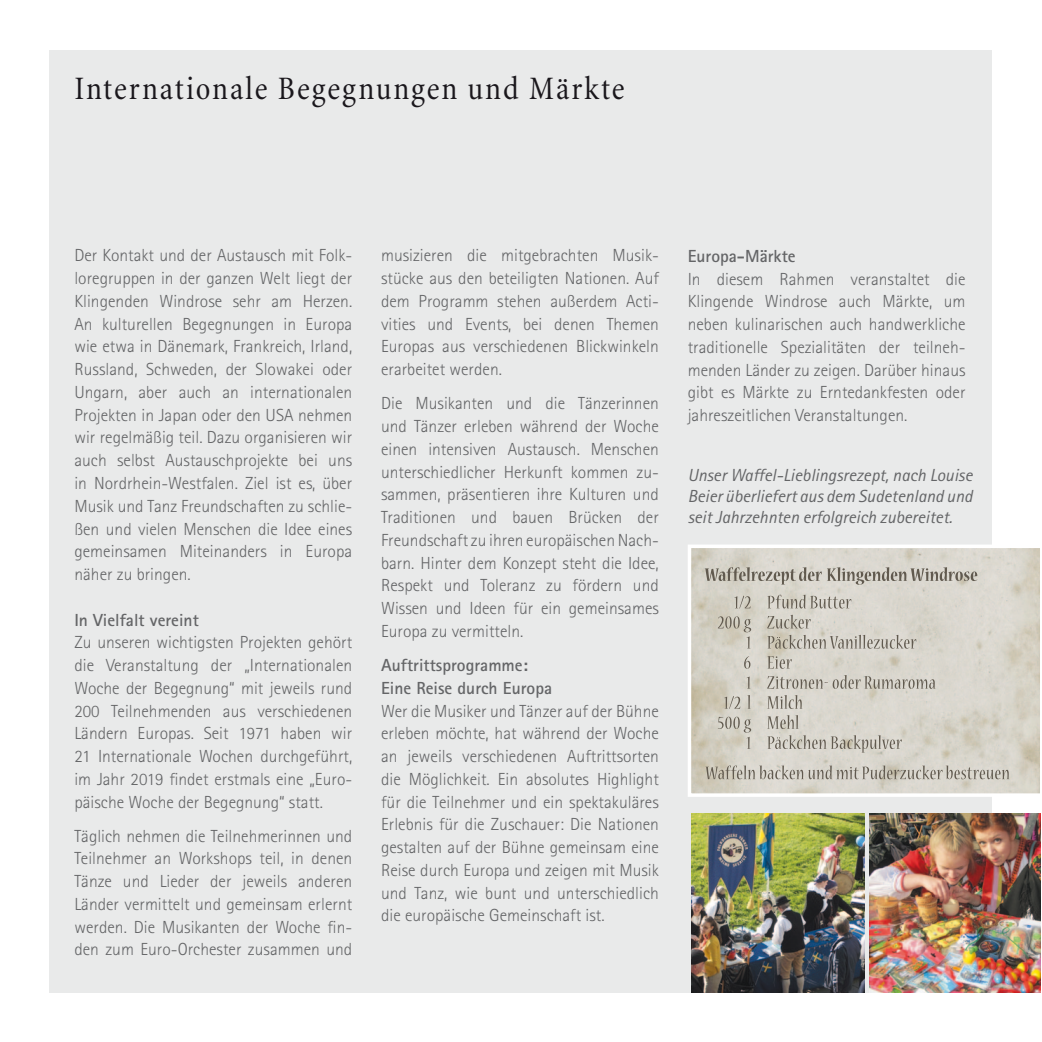
<style>
.page{position:relative;width:1042px;height:1042px;background:#fff}
.page>*{position:absolute;margin:0;border:0;box-sizing:border-box;transform-origin:0 0}
.t1{font:condensed 33.25px "Minion";letter-spacing:.055em;color:#1a171c}
.t2{font:300 17.5px/22.8px "Rotis Sans Serif";color:#646567;text-align:justify}
.t3{font:italic 17.5px/21px "Rotis Sans Serif";color:#646567;text-align:justify}
.t4{font:700 17.5px/22.8px "Rotis Sans Serif";color:#646567}
</style>
<div class="page">
<div style="left:50px;top:50px;width:942px;height:942px;background:#e9eaea"></div>
<svg style="left:688px;top:545px;width:352px;height:252px;background:#d9d6cc"></svg>
<svg style="left:705px;top:765px;width:304px;height:14px;background:#beb9af"></svg>
<svg style="left:718px;top:715px;width:184px;height:37px;background:#cdc9bf"></svg>
<svg style="left:724px;top:695px;width:78px;height:14px"></svg>
<svg style="left:746px;top:675px;width:189px;height:14px;background:#c0bcb3"></svg>
<svg style="left:744px;top:656px;width:48px;height:13px"></svg>
<svg style="left:718px;top:615px;width:198px;height:34px;background:#cac6bc"></svg>
<svg style="left:734px;top:595px;width:117px;height:13px;background:#c1bdb3"></svg>
<svg style="left:705px;top:567px;width:272px;height:18px;background:#bab6ad"></svg>
<img style="left:691px;top:814px;width:173px;height:178px">
<img style="left:869px;top:814px;width:171px;height:178px">
<h1 class="t1" style="left:74px;top:72px;width:551px">Internationale Begegnungen und Märkte</h1>
<p class="t2" style="left:74px;top:244px;width:279px">Der Kontakt und der Austausch mit Folk&shy;loregruppen in der ganzen Welt liegt der Klingenden Windrose sehr am Herzen.<br>An kulturellen Begegnungen in Europa wie etwa in Dänemark, Frankreich, Irland, Russland, Schweden, der Slowakei oder Ungarn, aber auch an internationalen Projekten in Japan oder den USA nehmen wir regelmäßig teil. Dazu organisieren wir auch selbst Austauschprojekte bei uns in Nordrhein-Westfalen. Ziel ist es, über Musik und Tanz Freundschaften zu schlie&shy;ßen und vielen Menschen die Idee eines gemeinsamen Miteinanders in Europa näher zu bringen.</p>
<p class="t4" style="left:74px;top:608px;width:126px">In Vielfalt vereint</p>
<p class="t2" style="left:74px;top:631px;width:279px">Zu unseren wichtigsten Projekten gehört die Veranstaltung der „Internationalen Woche der Begegnung“ mit jeweils rund 200 Teilnehmenden aus verschiedenen Ländern Europas. Seit 1971 haben wir 21 Internationale Wochen durchgeführt, im Jahr 2019 findet erstmals eine „Euro&shy;päische Woche der Begegnung“ statt.</p>
<p class="t2" style="left:74px;top:824px;width:279px">Täglich nehmen die Teilnehmerinnen und Teilnehmer an Workshops teil, in denen Tänze und Lieder der jeweils anderen Länder vermittelt und gemeinsam erlernt werden. Die Musikanten der Woche fin&shy;den zum Euro-Orchester zusammen und</p>
<p class="t2" style="left:381px;top:244px;width:279px">musizieren die mitgebrachten Musik&shy;stücke aus den beteiligten Nationen. Auf dem Programm stehen außerdem Acti&shy;vities und Events, bei denen Themen Europas aus verschiedenen Blickwinkeln erarbeitet werden.</p>
<p class="t2" style="left:381px;top:392px;width:279px">Die Musikanten und die Tänzerinnen und Tänzer erleben während der Woche einen intensiven Austausch. Menschen unterschiedlicher Herkunft kommen zu&shy;sammen, präsentieren ihre Kulturen und Traditionen und bauen Brücken der Freundschaft zu ihren europäischen Nach&shy;barn. Hinter dem Konzept steht die Idee, Respekt und Toleranz zu fördern und Wissen und Ideen für ein gemeinsames Europa zu vermitteln.</p>
<p class="t4" style="left:381px;top:653px;width:173px">Auftrittsprogramme:<br>Eine Reise durch Europa</p>
<p class="t2" style="left:381px;top:699px;width:279px">Wer die Musiker und Tänzer auf der Bühne erleben möchte, hat während der Woche an jeweils verschiedenen Auftrittsorten die Möglichkeit. Ein absolutes Highlight für die Teilnehmer und ein spektakuläres Erlebnis für die Zuschauer: Die Nationen gestalten auf der Bühne gemeinsam eine Reise durch Europa und zeigen mit Musik und Tanz, wie bunt und unterschiedlich die europäische Gemeinschaft ist.</p>
<p class="t4" style="left:688px;top:244px;width:109px">Europa-Märkte</p>
<p class="t2" style="left:688px;top:267px;width:279px">In diesem Rahmen veranstaltet die Klingende Windrose auch Märkte, um neben kulinarischen auch handwerkliche traditionelle Spezialitäten der teilneh&shy;menden Länder zu zeigen. Darüber hinaus gibt es Märkte zu Erntedankfesten oder jahreszeitlichen Veranstaltungen.</p>
<p class="t3" style="left:688px;top:465px;width:286px">Unser Waffel-Lieblingsrezept, nach Louise Beier überliefert aus dem Sudetenland und seit Jahrzehnten erfolgreich zubereitet.</p>
</div>
